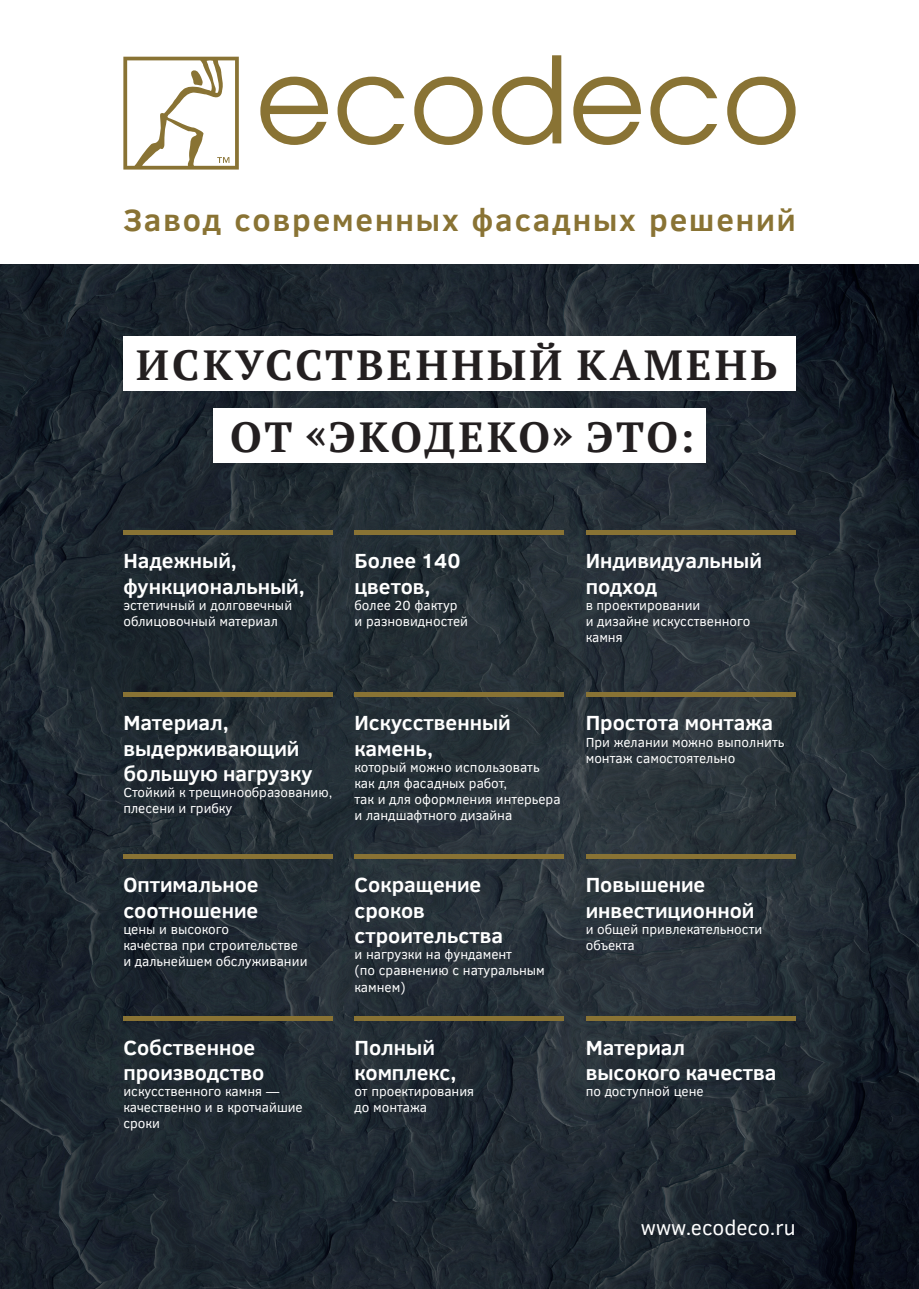
<style>
.page{position:relative;width:919px;height:1289px;background:#fff}
.page>*{position:absolute;margin:0;border:0;box-sizing:border-box;transform-origin:0 0}
.t1{font:700 42px/72px "PT Serif";letter-spacing:.08em;color:#231f20;text-align:center}
.t2{font:700 31.5px "Clear Sans";letter-spacing:.06em;color:#897334}
.t3{font:700 21px/25.2px "Clear Sans";color:#fff}
.t4{font:21px "Clear Sans";color:#fff}
.t5{font:13.5px/16.2px "Clear Sans";color:#fff}
</style>
<div class="page">
<img style="left:0;top:265px;width:918px;height:1023px">
<svg style="left:260px;top:55px;width:535px;height:90px"></svg>
<svg style="left:123px;top:57px;width:116px;height:112px"></svg>
<div style="left:123px;top:337px;width:672px;height:54px;background:#fff"></div>
<div style="left:213px;top:409px;width:492px;height:54px;background:#fff"></div>
<div style="left:123px;top:530px;width:210px;height:5px;background:#897334"></div>
<div style="left:123px;top:692px;width:210px;height:5px;background:#897334"></div>
<div style="left:123px;top:854px;width:210px;height:5px;background:#897334"></div>
<div style="left:123px;top:1016px;width:210px;height:5px;background:#897334"></div>
<div style="left:354px;top:530px;width:210px;height:5px;background:#897334"></div>
<div style="left:354px;top:692px;width:210px;height:5px;background:#897334"></div>
<div style="left:354px;top:854px;width:210px;height:5px;background:#897334"></div>
<div style="left:354px;top:1016px;width:210px;height:5px;background:#897334"></div>
<div style="left:585px;top:530px;width:210px;height:5px;background:#897334"></div>
<div style="left:585px;top:692px;width:210px;height:5px;background:#897334"></div>
<div style="left:585px;top:854px;width:210px;height:5px;background:#897334"></div>
<div style="left:585px;top:1016px;width:210px;height:5px;background:#897334"></div>
<h2 class="t2" style="left:123px;top:197px;width:673px">Завод современных фасадных решений</h2>
<h1 class="t1" style="left:136px;top:328px;width:642px">ИСКУССТВЕННЫЙ КАМЕНЬ<br>ОТ «ЭКОДЕКО» ЭТО:</h1>
<h3 class="t3" style="left:123px;top:547px;width:183px">Надежный, функциональный,</h3>
<p class="t5" style="left:123px;top:597px;width:170px">эстетичный и долговечный облицовочный материал</p>
<h3 class="t3" style="left:354px;top:547px;width:107px">Более 140 цветов,</h3>
<p class="t5" style="left:354px;top:597px;width:115px">более 20 фактур и разновидностей</p>
<h3 class="t3" style="left:585px;top:547px;width:178px">Индивидуальный подход</h3>
<p class="t5" style="left:585px;top:597px;width:166px">в проектировании<br>и дизайне искусственного камня</p>
<h3 class="t3" style="left:123px;top:709px;width:191px">Материал, выдерживающий большую нагрузку</h3>
<p class="t5" style="left:123px;top:784px;width:210px">Стойкий к трещинообразованию, плесени и грибку</p>
<h3 class="t3" style="left:123px;top:871px;width:137px">Оптимальное соотношение</h3>
<p class="t5" style="left:123px;top:921px;width:186px">цены и высокого<br>качества при строительстве и дальнейшем обслуживании</p>
<h3 class="t3" style="left:123px;top:1033px;width:142px">Собственное производство</h3>
<p class="t5" style="left:123px;top:1083px;width:181px">искусственного камня — качественно и в кротчайшие сроки</p>
<h3 class="t3" style="left:354px;top:709px;width:158px">Искусственный камень,</h3>
<p class="t5" style="left:354px;top:759px;width:207px">который можно использовать как для фасадных работ,<br>так и для оформления интерьера и ландшафтного дизайна</p>
<h3 class="t3" style="left:354px;top:871px;width:150px">Сокращение сроков строительства</h3>
<p class="t5" style="left:354px;top:946px;width:192px">и нагрузки на фундамент<br>(по сравнению с натуральным камнем)</p>
<h3 class="t3" style="left:354px;top:1033px;width:103px">Полный комплекс,</h3>
<p class="t5" style="left:354px;top:1083px;width:121px">от проектирования до монтажа</p>
<h3 class="t3" style="left:585px;top:709px;width:189px">Простота монтажа</h3>
<p class="t5" style="left:585px;top:733px;width:200px">При желании можно выполнить монтаж самостоятельно</p>
<h3 class="t3" style="left:585px;top:871px;width:170px">Повышение инвестиционной</h3>
<p class="t5" style="left:585px;top:921px;width:178px">и общей привлекательности объекта</p>
<h3 class="t3" style="left:585px;top:1033px;width:192px">Материал высокого качества</h3>
<p class="t5" style="left:585px;top:1083px;width:119px">по доступной цене</p>
<h3 class="t4" style="left:641px;top:1213px;width:156px">www.ecodeco.ru</h3>
</div>
